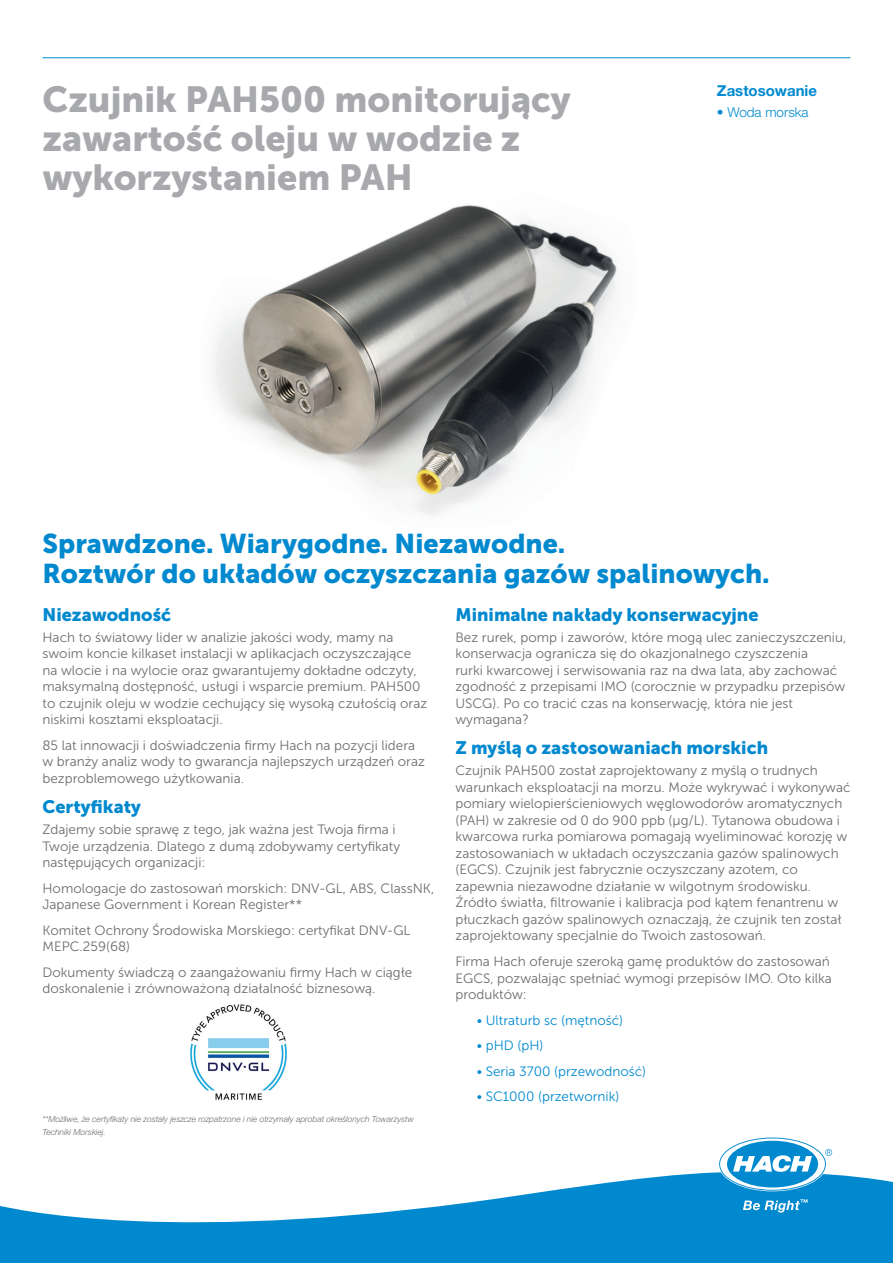
<style>
.page{position:relative;width:893px;height:1263px;background:#fff}
.page>*{position:absolute;margin:0;border:0;box-sizing:border-box;transform-origin:0 0}
.Head_1{font:36px/39px "Museo Sans 900";color:#a8a9ad}
.Head_2_USP{font:27px/30px "Museo Sans 900";color:#0089cf}
.Head_2{font:18px "Museo Sans 900";color:#0089cf}
.Head_3{font:700 15px "Helvetica Neue LTW1 G";color:#0089cf}
.Text_1_Gray{font:13.5px/16.5px "Museo Sans 300";color:#6c6d70}
.Text_1_Gray-2{font:13.5px "Museo Sans 300";color:#0089cf}
.Text_1_Color{font:300 13.5px "Helvetica Neue LTW1 G";color:#0089cf}
.Footnote{font:italic 300 8.4px/13.5px "Helvetica Neue LTW1 G";color:#6c6d70}
</style>
<div class="page">
<hr style="left:43px;top:57px;width:807px;height:1px;background:#0089cf">
<svg style="left:0;top:1172px;width:893px;height:91px;fill:#0089cf"></svg>
<svg style="left:720px;top:1138px;width:112px;height:52px"></svg>
<svg style="left:743px;top:1199px;width:64px;height:13px"></svg>
<img style="left:213px;top:205px;width:404px;height:311px">
<img style="left:190px;top:1004px;width:97px;height:96px">
<p class="Head_1" style="left:43px;top:80px;width:530px">Czujnik PAH500 monitorujący zawartość oleju w wodzie z wykorzystaniem PAH</p>
<p class="Head_3" style="left:717px;top:81px;width:102px">Zastosowanie</p>
<p class="Text_1_Color" style="left:717px;top:104px;width:93px">• Woda morska</p>
<p class="Head_2_USP" style="left:43px;top:528px;width:729px">Sprawdzone. Wiarygodne. Niezawodne.<br>Roztwór do układów oczyszczania gazów spalinowych.</p>
<p class="Head_2" style="left:43px;top:604px;width:130px">Niezawodność</p>
<p class="Text_1_Gray" style="left:43px;top:629px;width:386px">Hach to światowy lider w analizie jakości wody, mamy na swoim koncie kilkaset instalacji w aplikacjach oczyszczające na wlocie i na wylocie oraz gwarantujemy dokładne odczyty, maksymalną dostępność, usługi i wsparcie premium. PAH500 to czujnik oleju w wodzie cechujący się wysoką czułością oraz niskimi kosztami eksploatacji.</p>
<p class="Text_1_Gray" style="left:43px;top:737px;width:384px">85 lat innowacji i doświadczenia firmy Hach na pozycji lidera w branży analiz wody to gwarancja najlepszych urządzeń oraz bezproblemowego użytkowania.</p>
<p class="Head_2" style="left:43px;top:796px;width:100px">Certyfikaty</p>
<p class="Text_1_Gray" style="left:43px;top:821px;width:359px">Zdajemy sobie sprawę z tego, jak ważna jest Twoja firma i<br>Twoje urządzenia. Dlatego z dumą zdobywamy certyfikaty następujących organizacji:</p>
<p class="Text_1_Gray" style="left:43px;top:880px;width:393px">Homologacje do zastosowań morskich: DNV-GL, ABS, ClassNK,<br>Japanese Government i Korean Register**</p>
<p class="Text_1_Gray" style="left:43px;top:922px;width:370px">Komitet Ochrony Środowiska Morskiego: certyfikat DNV-GL<br>MEPC.259(68)</p>
<p class="Text_1_Gray" style="left:43px;top:964px;width:371px">Dokumenty świadczą o zaangażowaniu firmy Hach w ciągłe doskonalenie i zrównoważoną działalność biznesową.</p>
<p class="Footnote" style="left:43px;top:1112px;width:373px">**Możliwe, że certyfikaty nie zostały jeszcze rozpatrzone i nie otrzymały aprobat określonych Towarzystw<br>Techniki Morskiej.</p>
<p class="Head_2" style="left:455px;top:604px;width:304px">Minimalne nakłady konserwacyjne</p>
<p class="Text_1_Gray" style="left:455px;top:629px;width:392px">Bez rurek, pomp i zaworów, które mogą ulec zanieczyszczeniu, konserwacja ogranicza się do okazjonalnego czyszczenia<br>rurki kwarcowej i serwisowania raz na dwa lata, aby zachować zgodność z przepisami IMO (corocznie w przypadku przepisów USCG). Po co tracić czas na konserwację, która nie jest wymagana?</p>
<p class="Head_2" style="left:455px;top:738px;width:314px">Z myślą o zastosowaniach morskich</p>
<p class="Text_1_Gray" style="left:455px;top:763px;width:396px">Czujnik PAH500 został zaprojektowany z myślą o trudnych warunkach eksploatacji na morzu. Może wykrywać i wykonywać pomiary wielopierścieniowych węglowodorów aromatycznych (PAH) w zakresie od 0 do 900 ppb (µg/L). Tytanowa obudowa i kwarcowa rurka pomiarowa pomagają wyeliminować korozję w zastosowaniach w układach oczyszczania gazów spalinowych (EGCS). Czujnik jest fabrycznie oczyszczany azotem, co zapewnia niezawodne działanie w wilgotnym środowisku.<br>Źródło światła, filtrowanie i kalibracja pod kątem fenantrenu w płuczkach gazów spalinowych oznaczają, że czujnik ten został zaprojektowany specjalnie do Twoich zastosowań.</p>
<p class="Text_1_Gray" style="left:455px;top:953px;width:378px">Firma Hach oferuje szeroką gamę produktów do zastosowań<br>EGCS, pozwalając spełniać wymogi przepisów IMO. Oto kilka produktów:</p>
<p class="Text_1_Gray-2" style="left:477px;top:1013px;width:148px">• Ultraturb sc (mętność)</p>
<p class="Text_1_Gray-2" style="left:477px;top:1038px;width:68px">• pHD (pH)</p>
<p class="Text_1_Gray-2" style="left:477px;top:1064px;width:171px">• Seria 3700 (przewodność)</p>
<p class="Text_1_Gray-2" style="left:477px;top:1089px;width:144px">• SC1000 (przetwornik)</p>
</div>
